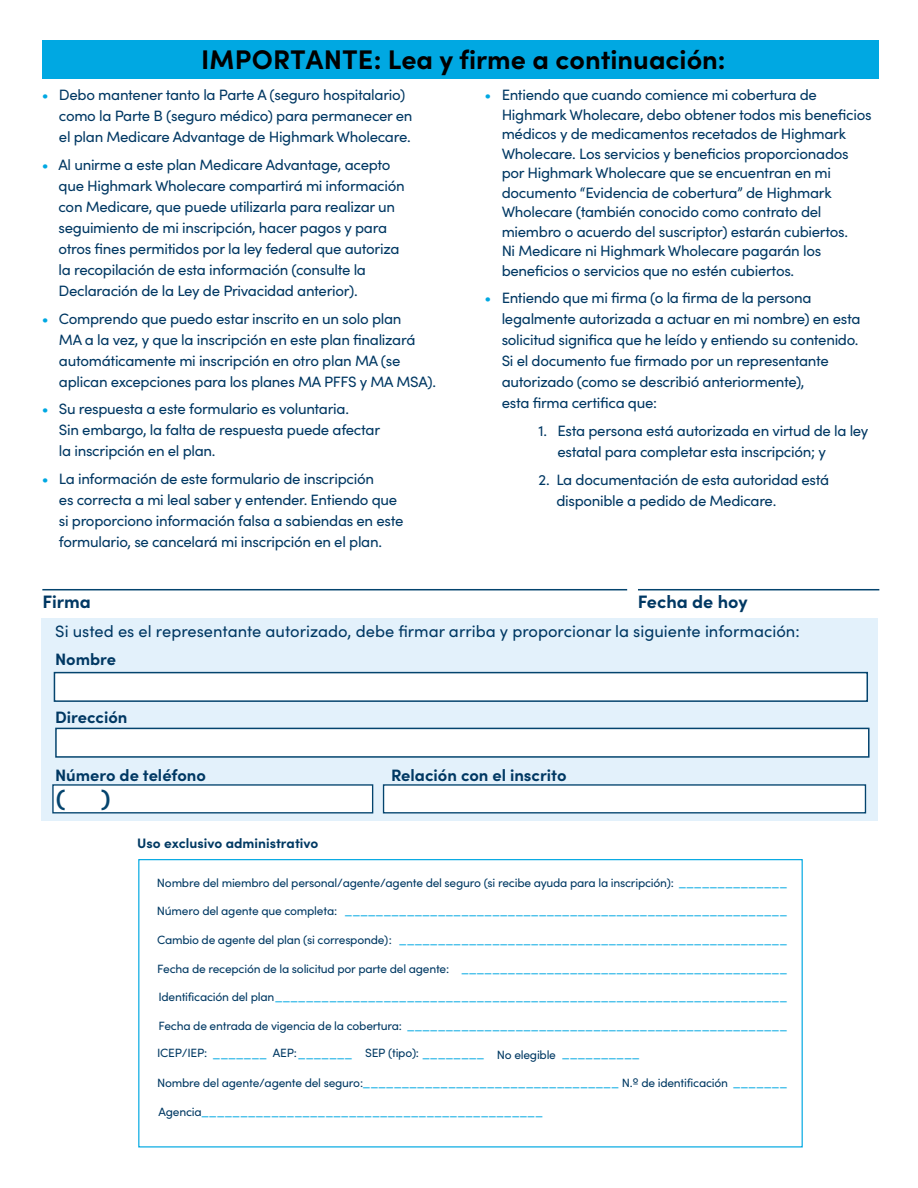
<style>
.page{position:relative;width:918px;height:1188px;background:#fff}
.page>*{position:absolute;margin:0;border:0;box-sizing:border-box;transform-origin:0 0}
.t1{font:700 27px "Sofia Pro";color:#000}
.t2{font:700 22.95px "Sofia Pro";color:#04446e;scale:1.11 1}
.t3{font:700 18px "Sofia Pro";color:#003863}
.t4{font:16.5px "Sofia Pro";color:#003863}
.t5{font:700 16.5px "Sofia Pro";color:#003863}
.t6{font:15px/21px "Sofia Pro";letter-spacing:-.02em;color:#003863}
.t7{font:700 13.65px "Sofia Pro";color:#003963}
.t8{font:12px "Sofia Pro";letter-spacing:-.02em;color:#00a8e2}
.t9{font:12px "Sofia Pro";letter-spacing:-.02em;color:#003963}
.s1{color:#00a8e2}
.s2{color:#003963}
</style>
<div class="page">
<hr style="left:42px;top:589px;width:585px;height:1px;background:#04446e">
<hr style="left:638px;top:589px;width:241px;height:1px;background:#04446e">
<div style="left:42px;top:40px;width:837px;height:39px;background:#00a8e2"></div>
<div style="left:41px;top:618px;width:837px;height:203px;background:#e3f1fb"></div>
<div style="left:54px;top:672px;width:814px;height:30px;background:#fff;border:2px solid #04446e"></div>
<div style="left:55px;top:728px;width:815px;height:30px;background:#fff;border:2px solid #04446e"></div>
<div style="left:383px;top:784px;width:483px;height:29px;background:#fff;border:1px solid #04446e"></div>
<div style="left:52px;top:784px;width:321px;height:29px;background:#fff;border:1px solid #04446e"></div>
<h2 class="t1" style="left:201px;top:39px;width:526px">IMPORTANTE: Lea y firme a continuación:</h2>
<p class="t6" style="left:59px;top:84px;width:355px;text-indent:-17px"><span class="s1">•</span> Debo mantener tanto la Parte A (seguro hospitalario) como la Parte B (seguro médico) para permanecer en el plan Medicare Advantage de Highmark Wholecare.</p>
<p class="t6" style="left:59px;top:153px;width:348px;text-indent:-17px"><span class="s1">•</span> Al unirme a este plan Medicare Advantage, acepto que Highmark Wholecare compartirá mi información con Medicare, que puede utilizarla para realizar un seguimiento de mi inscripción, hacer pagos y para otros fines permitidos por la ley federal que autoriza la recopilación de esta información (consulte la Declaración de la Ley de Privacidad anterior).</p>
<p class="t6" style="left:59px;top:307px;width:379px;text-indent:-17px"><span class="s1">•</span> Comprendo que puedo estar inscrito en un solo plan<br>MA a la vez, y que la inscripción en este plan finalizará automáticamente mi inscripción en otro plan MA (se aplican excepciones para los planes MA PFFS y MA MSA).</p>
<p class="t6" style="left:59px;top:398px;width:323px;text-indent:-17px"><span class="s1">•</span> Su respuesta a este formulario es voluntaria.<br>Sin embargo, la falta de respuesta puede afectar la inscripción en el plan.</p>
<p class="t6" style="left:59px;top:468px;width:346px;text-indent:-17px"><span class="s1">•</span> La información de este formulario de inscripción<br>es correcta a mi leal saber y entender. Entiendo que si proporciono información falsa a sabiendas en este formulario, se cancelará mi inscripción en el plan.</p>
<p class="t6" style="left:502px;top:84px;width:371px;line-height:19.5px;text-indent:-17px"><span class="s1">•</span> Entiendo que cuando comience mi cobertura de Highmark Wholecare, debo obtener todos mis beneficios médicos y de medicamentos recetados de Highmark Wholecare. Los servicios y beneficios proporcionados por Highmark Wholecare que se encuentran en mi documento “Evidencia de cobertura” de Highmark Wholecare (también conocido como contrato del miembro o acuerdo del suscriptor) estarán cubiertos.<br>Ni Medicare ni Highmark Wholecare pagarán los beneficios o servicios que no estén cubiertos.</p>
<p class="t6" style="left:502px;top:287px;width:360px;text-indent:-17px"><span class="s1">•</span> Entiendo que mi firma (o la firma de la persona legalmente autorizada a actuar en mi nombre) en esta solicitud significa que he leído y entiendo su contenido.<br>Si el documento fue firmado por un representante autorizado (como se describió anteriormente),<br>esta firma certifica que:</p>
<p class="t6" style="left:557px;top:420px;width:313px;text-indent:-19px">1. Esta persona está autorizada en virtud de la ley estatal para completar esta inscripción; y</p>
<p class="t6" style="left:556px;top:468px;width:274px;text-indent:-18px">2. La documentación de esta autoridad está disponible a pedido de Medicare.</p>
<p class="t3" style="left:42px;top:588px;width:50px">Firma</p>
<p class="t3" style="left:638px;top:588px;width:111px">Fecha de hoy</p>
<p class="t4" style="left:55px;top:619px;width:746px">Si usted es el representante autorizado, debe firmar arriba y proporcionar la siguiente información:</p>
<p class="t5" style="left:55px;top:647px;width:62px">Nombre</p>
<p class="t5" style="left:55px;top:704px;width:74px">Dirección</p>
<p class="t5" style="left:55px;top:762px;width:152px">Número de teléfono</p>
<p class="t5" style="left:391px;top:762px;width:177px">Relación con el inscrito</p>
<h2 class="t2" style="left:56px;top:781px;width:10px">(</h2>
<h2 class="t2" style="left:101px;top:781px;width:10px">)</h2>
<p class="t7" style="left:137px;top:833px;width:183px">Uso exclusivo administrativo</p>
<p class="t9" style="left:157px;top:874px;width:632px">Nombre del miembro del personal/agente/agente del seguro (si recibe ayuda para la inscripción): <span class="s1">______________</span></p>
<p class="t8" style="left:345px;top:902px;width:444px">_________________________________________________________</p>
<p class="t8" style="left:399px;top:931px;width:390px">__________________________________________________</p>
<p class="t8" style="left:461px;top:960px;width:328px">__________________________________________</p>
<p class="t8" style="left:158px;top:988px;width:630px"><span class="s2">Identificación del plan</span>__________________________________________________________________</p>
<p class="t8" style="left:158px;top:1017px;width:630px"><span class="s2">Fecha de entrada de vigencia de la cobertura:</span> _________________________________________________</p>
<p class="t9" style="left:157px;top:1045px;width:112px">ICEP/IEP: <span class="s1">_______</span></p>
<p class="t8" style="left:273px;top:1045px;width:81px"><span class="s2">AEP:</span>_______</p>
<p class="t9" style="left:365px;top:1045px;width:121px">SEP (tipo): <span class="s1">________</span></p>
<p class="t8" style="left:562px;top:1045px;width:79px">__________</p>
<p class="t9" style="left:157px;top:902px;width:182px">Número del agente que completa:</p>
<p class="t9" style="left:157px;top:931px;width:236px">Cambio de agente del plan (si corresponde):</p>
<p class="t9" style="left:157px;top:960px;width:294px">Fecha de recepción de la solicitud por parte del agente:</p>
<p class="t9" style="left:497px;top:1046px;width:61px">No elegible</p>
<p class="t9" style="left:157px;top:1074px;width:632px">Nombre del agente/agente del seguro:<span class="s1">_________________________________</span> N.º de identificación <span class="s1">_______</span></p>
<p class="t8" style="left:159px;top:1103px;width:386px"><span class="s2">Agencia</span>____________________________________________</p>
</div>
